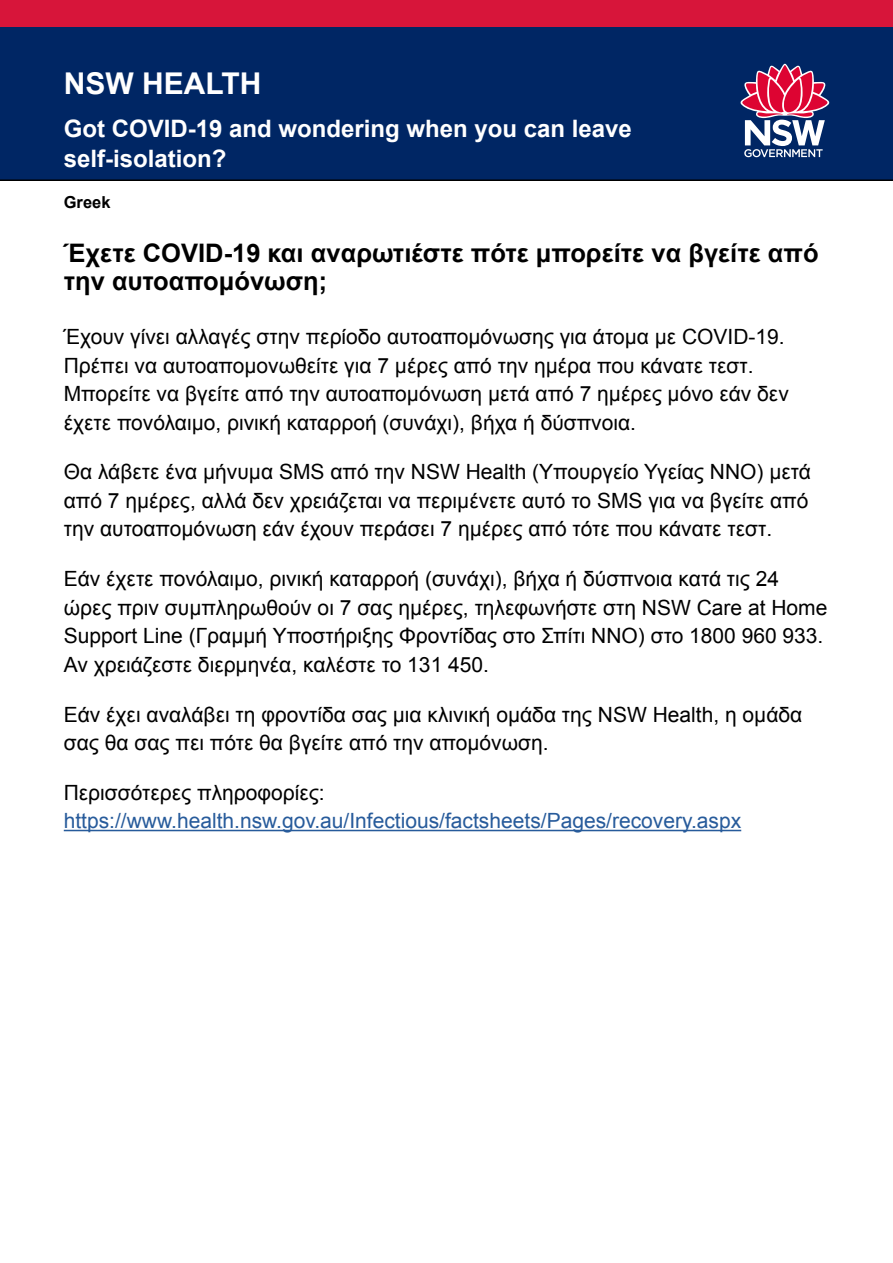
<style>
.page{position:relative;width:893px;height:1263px;background:#fff}
.page>*{position:absolute;margin:0;border:0;box-sizing:border-box;transform-origin:0 0}
.t1{font:700 30px "Arial";color:#fff}
.t2{font:700 25.5px/28.5px "Arial";color:#000}
.t3{font:700 24px/30px "Arial";color:#fff}
.t4{font:21px/28.5px "Arial";color:#000}
.t5{font:21px "Arial";color:#275b9b}
.t6{font:700 16.5px "Arial";color:#000}
</style>
<div class="page">
<img style="left:0;top:0;width:893px;height:180px">
<svg style="left:741px;top:64px;width:88px;height:93px"></svg>
<hr style="left:64px;top:830px;width:677px;height:1px;background:#275b9b">
<h1 class="t1" style="left:64px;top:64px;width:199px">NSW HEALTH</h1>
<p class="t3" style="left:64px;top:114px;width:570px">Got COVID-19 and wondering when you can leave self-isolation?</p>
<p class="t6" style="left:64px;top:191px;width:48px">Greek</p>
<p class="t2" style="left:64px;top:239px;width:756px">Έχετε COVID-19 και αναρωτιέστε πότε μπορείτε να βγείτε από την αυτοαπομόνωση;</p>
<p class="t4" style="left:64px;top:323px;width:727px">Έχουν γίνει αλλαγές στην περίοδο αυτοαπομόνωσης για άτομα με COVID-19.<br>Πρέπει να αυτοαπομονωθείτε για 7 μέρες από την ημέρα που κάνατε τεστ.<br>Μπορείτε να βγείτε από την αυτοαπομόνωση μετά από 7 ημέρες μόνο εάν δεν έχετε πονόλαιμο, ρινική καταρροή (συνάχι), βήχα ή δύσπνοια.</p>
<p class="t4" style="left:64px;top:458px;width:749px">Θα λάβετε ένα μήνυμα SMS από την NSW Health (Υπουργείο Υγείας ΝΝΟ) μετά από 7 ημέρες, αλλά δεν χρειάζεται να περιμένετε αυτό το SMS για να βγείτε από την αυτοαπομόνωση εάν έχουν περάσει 7 ημέρες από τότε που κάνατε τεστ.</p>
<p class="t4" style="left:64px;top:565px;width:765px">Εάν έχετε πονόλαιμο, ρινική καταρροή (συνάχι), βήχα ή δύσπνοια κατά τις 24 ώρες πριν συμπληρωθούν οι 7 σας ημέρες, τηλεφωνήστε στη NSW Care at Home Support Line (Γραμμή Υποστήριξης Φροντίδας στο Σπίτι ΝΝΟ) στο 1800 960 933.<br>Αν χρειάζεστε διερμηνέα, καλέστε το 131 450.</p>
<p class="t4" style="left:64px;top:700px;width:740px">Εάν έχει αναλάβει τη φροντίδα σας μια κλινική ομάδα της NSW Health, η ομάδα σας θα σας πει πότε θα βγείτε από την απομόνωση.</p>
<p class="t4" style="left:64px;top:778px;width:262px">Περισσότερες πληροφορίες:</p>
<p class="t5" style="left:64px;top:807px;width:679px">https://www.health.nsw.gov.au/Infectious/factsheets/Pages/recovery.aspx</p>
</div>
